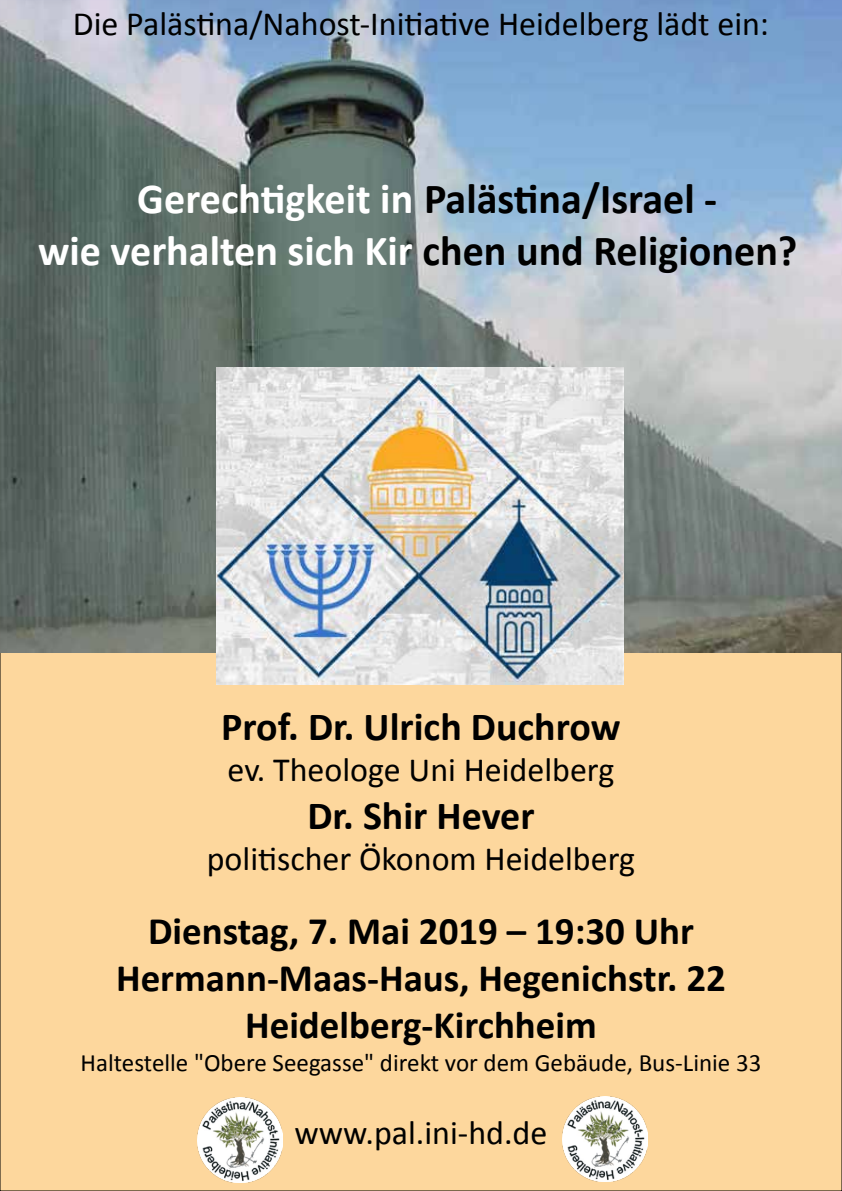
<style>
.page{position:relative;width:842px;height:1191px;background:#fdd79d}
.page>*{position:absolute;margin:0;border:0;box-sizing:border-box;transform-origin:0 0}
.t1{font:700 43px/51.6px "Calibri";color:#000;text-align:center}
.t2{font:700 40px "Calibri";color:#000}
.t3{font:700 39px/46.8px "Calibri";color:#000;text-align:center}
.t4{font:34px "Calibri";color:#000}
.t5{font:25px "Calibri";color:#000}
.s1{color:#fff}
</style>
<div class="page">
<img style="left:0;top:0;width:842px;height:652px">
<img style="left:217px;top:368px;width:407px;height:316px">
<img style="left:197px;top:1097px;width:85px;height:85px">
<img style="left:562px;top:1096px;width:85px;height:85px">
<p class="t4" style="left:73px;top:3px;width:698px">Die Palästina/Nahost-Initiative Heidelberg lädt ein:</p>
<p class="t1" style="left:38px;top:173px;width:761px"><span class="s1">Gerechtigkeit in</span> Palästina/Israel -<br><span class="s1">wie verhalten sich Kir</span> chen und Religionen?</p>
<p class="t2" style="left:221px;top:701px;width:401px">Prof. Dr. Ulrich Duchrow</p>
<p class="t4" style="left:228px;top:748px;width:388px">ev. Theologe Uni Heidelberg</p>
<p class="t2" style="left:307px;top:790px;width:229px">Dr. Shir Hever</p>
<p class="t4" style="left:207px;top:836px;width:430px">politischer Ökonom Heidelberg</p>
<p class="t3" style="left:116px;top:908px;width:611px">Dienstag, 7. Mai 2019 – 19:30 Uhr<br>Hermann-Maas-Haus, Hegenichstr. 22<br>Heidelberg-Kirchheim</p>
<p class="t5" style="left:81px;top:1047px;width:682px">Haltestelle "Obere Seegasse" direkt vor dem Gebäude, Bus-Linie 33</p>
<p class="t4" style="left:294px;top:1111px;width:254px">www.pal.ini-hd.de</p>
</div>
